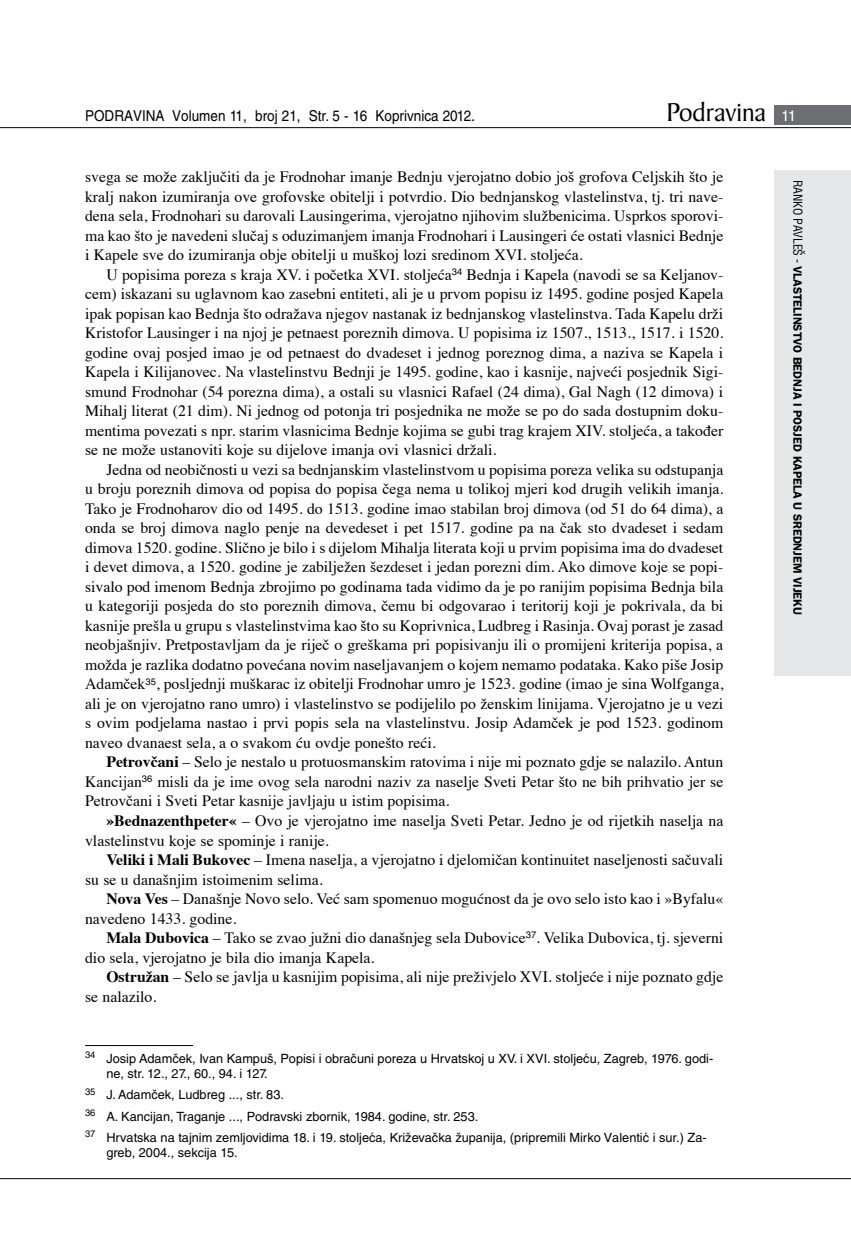
<style>
.page{position:relative;width:851px;height:1234px;background:#fff}
.page>*{position:absolute;margin:0;border:0;box-sizing:border-box;transform-origin:0 0}
.t1{font:27.6px "Baker Signet BT";color:#000}
.t2{font:15.75px/19.5px "Times";color:#000}
.t3{font:15px "Helvetica LT Skin 29";color:#000;scale:.9 1}
.t4{font:12.75px/21.3px "Helvetica LT Skin 29";color:#000}
.t5{font:600 12px "ITC Franklin Gothic Skin 29";letter-spacing:-.005em;color:#000}
.s1{font-family:"Helvetica LT Skin 29";font-size:15px;color:#fff}
.s2{font-weight:700}
.s3{font-family:"Helvetica LT Skin 29";font-weight:400;font-stretch:condensed}
</style>
<div class="page">
<div style="left:774px;top:170px;width:76px;height:505px;background:#e6e7e8"></div>
<div style="left:774px;top:105px;width:76px;height:19px;background:#6d6e71"></div>
<hr style="left:0;top:127px;width:850px;height:1px;background:#000">
<hr style="left:0;top:1177px;width:850px;height:1px;background:#000">
<hr style="left:85px;top:1045px;width:108px;height:1px;background:#000">
<p class="t3" style="left:85px;top:107px;width:435px">PODRAVINA Volumen 11, broj 21, Str. 5 - 16 Koprivnica 2012.</p>
<h1 class="t1" style="left:666px;top:95px;width:131px">Podravina <span class="s1">11</span></h1>
<p class="t2" style="left:85px;top:166px;width:639px;text-align:justify">svega se može zaključiti da je Frodnohar imanje Bednju vjerojatno dobio još grofova Celjskih što je kralj nakon izumiranja ove grofovske obitelji i potvrdio. Dio bednjanskog vlastelinstva, tj. tri nave&shy;dena sela, Frodnohari su darovali Lausingerima, vjerojatno njihovim službenicima. Usprkos sporovi&shy;ma kao što je navedeni slučaj s oduzimanjem imanja Frodnohari i Lausingeri će ostati vlasnici Bednje i Kapele sve do izumiranja obje obitelji u muškoj lozi sredinom XVI. stoljeća.</p>
<p class="t2" style="left:85px;top:263px;width:639px;text-align:justify;text-indent:21px">U popisima poreza s kraja XV. i početka XVI. stoljeća<sup>34</sup> Bednja i Kapela (navodi se sa Keljanov&shy;cem) iskazani su uglavnom kao zasebni entiteti, ali je u prvom popisu iz 1495. godine posjed Kapela ipak popisan kao Bednja što odražava njegov nastanak iz bednjanskog vlastelinstva. Tada Kapelu drži Kristofor Lausinger i na njoj je petnaest poreznih dimova. U popisima iz 1507., 1513., 1517. i 1520. godine ovaj posjed imao je od petnaest do dvadeset i jednog poreznog dima, a naziva se Kapela i Kapela i Kilijanovec. Na vlastelinstvu Bednji je 1495. godine, kao i kasnije, najveći posjednik Sigi&shy;smund Frodnohar (54 porezna dima), a ostali su vlasnici Rafael (24 dima), Gal Nagh (12 dimova) i Mihalj literat (21 dim). Ni jednog od potonja tri posjednika ne može se po do sada dostupnim doku&shy;mentima povezati s npr. starim vlasnicima Bednje kojima se gubi trag krajem XIV. stoljeća, a također se ne može ustanoviti koje su dijelove imanja ovi vlasnici držali.</p>
<p class="t2" style="left:85px;top:458px;width:639px;text-align:justify;text-indent:21px">Jedna od neobičnosti u vezi sa bednjanskim vlastelinstvom u popisima poreza velika su odstupanja u broju poreznih dimova od popisa do popisa čega nema u tolikoj mjeri kod drugih velikih imanja.<br>Tako je Frodnoharov dio od 1495. do 1513. godine imao stabilan broj dimova (od 51 do 64 dima), a onda se broj dimova naglo penje na devedeset i pet 1517. godine pa na čak sto dvadeset i sedam dimova 1520. godine. Slično je bilo i s dijelom Mihalja literata koji u prvim popisima ima do dvadeset i devet dimova, a 1520. godine je zabilježen šezdeset i jedan porezni dim. Ako dimove koje se popi&shy;sivalo pod imenom Bednja zbrojimo po godinama tada vidimo da je po ranijim popisima Bednja bila u kategoriji posjeda do sto poreznih dimova, čemu bi odgovarao i teritorij koji je pokrivala, da bi kasnije prešla u grupu s vlastelinstvima kao što su Koprivnica, Ludbreg i Rasinja. Ovaj porast je zasad neobjašnjiv. Pretpostavljam da je riječ o greškama pri popisivanju ili o promijeni kriterija popisa, a možda je razlika dodatno povećana novim naseljavanjem o kojem nemamo podataka. Kako piše Josip Adamček<sup>35</sup>, posljednji muškarac iz obitelji Frodnohar umro je 1523. godine (imao je sina Wolfganga, ali je on vjerojatno rano umro) i vlastelinstvo se podijelilo po ženskim linijama. Vjerojatno je u vezi s ovim podjelama nastao i prvi popis sela na vlastelinstvu. Josip Adamček je pod 1523. godinom naveo dvanaest sela, a o svakom ću ovdje ponešto reći.</p>
<p class="t2" style="left:85px;top:750px;width:639px;text-align:justify;text-indent:21px"><span class="s2">Petrovčani</span> – Selo je nestalo u protuosmanskim ratovima i nije mi poznato gdje se nalazilo. Antun Kancijan<sup>36</sup> misli da je ime ovog sela narodni naziv za naselje Sveti Petar što ne bih prihvatio jer se Petrovčani i Sveti Petar kasnije javljaju u istim popisima.</p>
<p class="t2" style="left:85px;top:809px;width:639px;text-indent:21px"><span class="s2">»Bednazenthpeter«</span> – Ovo je vjerojatno ime naselja Sveti Petar. Jedno je od rijetkih naselja na vlastelinstvu koje se spominje i ranije.</p>
<p class="t2" style="left:85px;top:848px;width:639px;text-indent:21px"><span class="s2">Veliki i Mali Bukovec</span> – Imena naselja, a vjerojatno i djelomičan kontinuitet naseljenosti sačuvali su se u današnjim istoimenim selima.</p>
<p class="t2" style="left:85px;top:887px;width:639px;text-indent:21px"><span class="s2">Nova Ves</span> – Današnje Novo selo. Već sam spomenuo mogućnost da je ovo selo isto kao i »Byfalu« navedeno 1433. godine.</p>
<p class="t2" style="left:85px;top:926px;width:639px;text-indent:21px"><span class="s2">Mala Dubovica</span> – Tako se zvao južni dio današnjeg sela Dubovice<sup>37</sup>. Velika Dubovica, tj. sjeverni dio sela, vjerojatno je bila dio imanja Kapela.</p>
<p class="t2" style="left:85px;top:965px;width:639px;text-indent:21px"><span class="s2">Ostružan</span> – Selo se javlja u kasnijim popisima, ali nije preživjelo XVI. stoljeće i nije poznato gdje se nalazilo.</p>
<p class="t4" style="left:106px;top:1050px;width:608px;line-height:15.3px;text-indent:-21px"><sup>34</sup> Josip Adamček, Ivan Kampuš, Popisi i obračuni poreza u Hrvatskoj u XV. i XVI. stoljeću, Zagreb, 1976. godi&shy;ne, str. 12., 27., 60., 94. i 127.</p>
<p class="t4" style="left:85px;top:1083px;width:623px"><sup>35</sup> J. Adamček, Ludbreg ..., str. 83.<br><sup>36</sup> A. Kancijan, Traganje ..., Podravski zbornik, 1984. godine, str. 253.<br><sup>37</sup> Hrvatska na tajnim zemljovidima 18. i 19. stoljeća, Križevačka županija, (pripremili Mirko Valentić i sur.) Za-</p>
<p class="t4" style="left:106px;top:1141px;width:133px">greb, 2004., sekcija 15.</p>
<p class="t5" style="left:804px;top:180px;width:436px;rotate:90deg"><span class="s3">RANKO PAVLEŠ -</span> VLASTELINSTVO BEDNJA I POSJED KAPELA U SREDNJEM VIJEKU</p>
</div>
